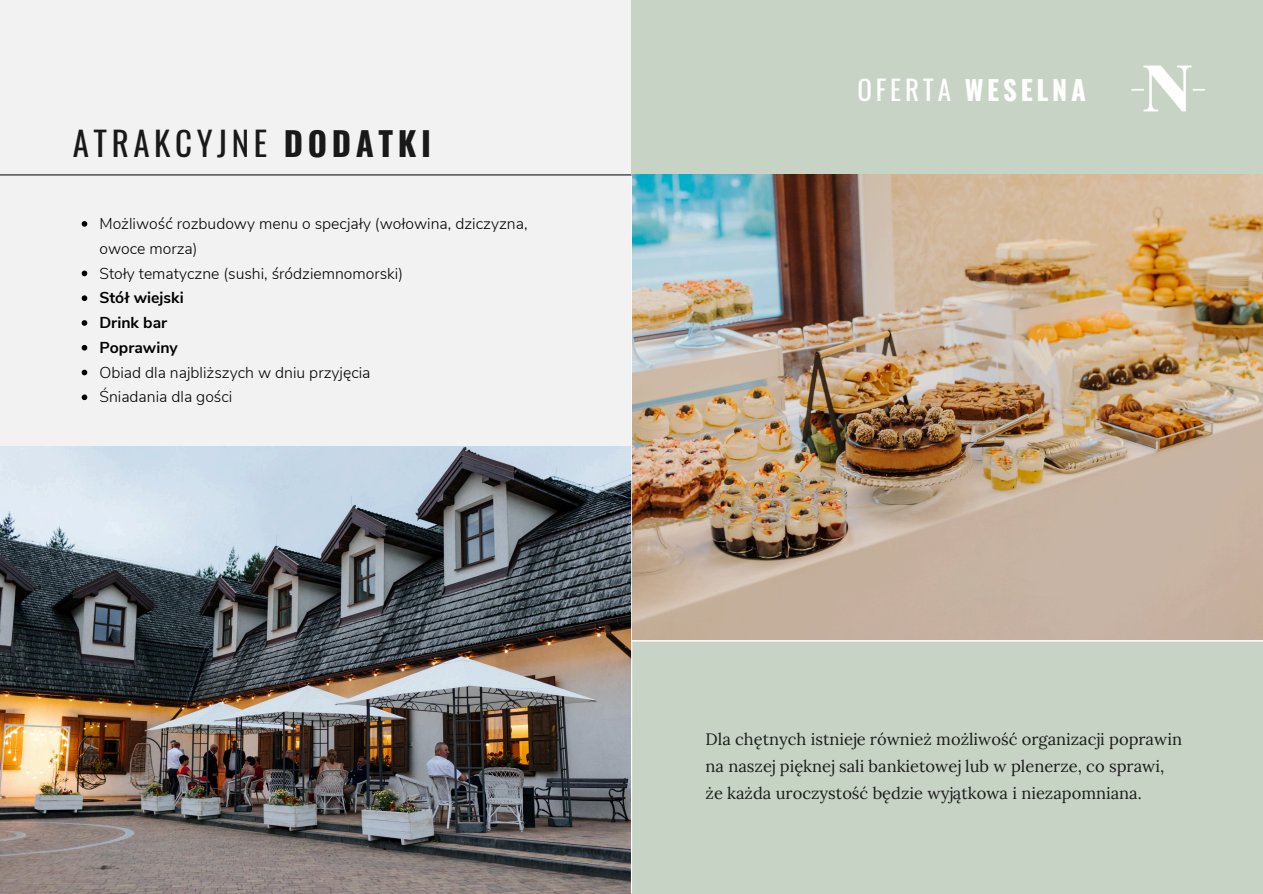
<style>
.page{position:relative;width:1263px;height:894px;background:#fff}
.page>*{position:absolute;margin:0;border:0;box-sizing:border-box;transform-origin:0 0}
.t1{font:33px "Oswald";letter-spacing:.14em;color:#191919}
.t2{font:700 27px "Oswald";letter-spacing:.14em;color:#fff}
.t3{font:16.5px/27px "Lora";color:#1c1c1c}
.t4{font:300 15.75px/24.8px "Nunito Sans";color:#000}
.t5{font:700 15.75px "Nunito Sans";color:#000}
.s1{font-weight:700}
.s2{font-weight:400}
</style>
<div class="page">
<div style="left:0;top:0;width:1263px;height:893px;background:#f2f2f2"></div>
<div style="left:631px;top:641px;width:631px;height:252px;background:#c7d4c5"></div>
<img style="left:1px;top:446px;width:629px;height:447px">
<hr style="left:0;top:174px;width:1263px;height:1px;background:#191919">
<hr style="left:631px;top:640px;width:632px;height:1px;background:#fff">
<svg style="left:630px;top:174px;width:3px;height:719px"></svg>
<div style="left:631px;top:0;width:632px;height:175px;background:#c7d4c5"></div>
<img style="left:1131px;top:65px;width:74px;height:47px">
<img style="left:632px;top:175px;width:631px;height:464px">
<svg style="left:82px;top:221px;width:5px;height:6px"></svg>
<svg style="left:82px;top:270px;width:5px;height:6px"></svg>
<svg style="left:82px;top:295px;width:5px;height:6px"></svg>
<svg style="left:82px;top:320px;width:5px;height:6px"></svg>
<svg style="left:82px;top:345px;width:5px;height:5px"></svg>
<svg style="left:82px;top:369px;width:5px;height:6px"></svg>
<svg style="left:82px;top:394px;width:5px;height:6px"></svg>
<p class="t1" style="left:73px;top:118px;width:360px">ATRAKCYJNE <span class="s1">DODATKI</span></p>
<p class="t4" style="left:99px;top:211px;width:430px">Możliwość rozbudowy menu o specjały (wołowina, dziczyzna, owoce morza)</p>
<p class="t4" style="left:99px;top:261px;width:305px">Stoły tematyczne (sushi, śródziemnomorski)</p>
<p class="t5" style="left:99px;top:287px;width:86px">Stół wiejski</p>
<p class="t5" style="left:99px;top:312px;width:69px">Drink bar</p>
<p class="t5" style="left:99px;top:337px;width:80px">Poprawiny</p>
<p class="t4" style="left:99px;top:360px;width:273px">Obiad dla najbliższych w dniu przyjęcia</p>
<p class="t4" style="left:99px;top:384px;width:135px">Śniadania dla gości</p>
<p class="t2" style="left:858px;top:69px;width:230px"><span class="s2">OFERTA</span> WESELNA</p>
<p class="t3" style="left:706px;top:725px;width:478px">Dla chętnych istnieje również możliwość organizacji poprawin na naszej pięknej sali bankietowej lub w plenerze, co sprawi,</p>
<p class="t3" style="left:706px;top:779px;width:438px">że każda uroczystość będzie wyjątkowa i niezapomniana.</p>
</div>
